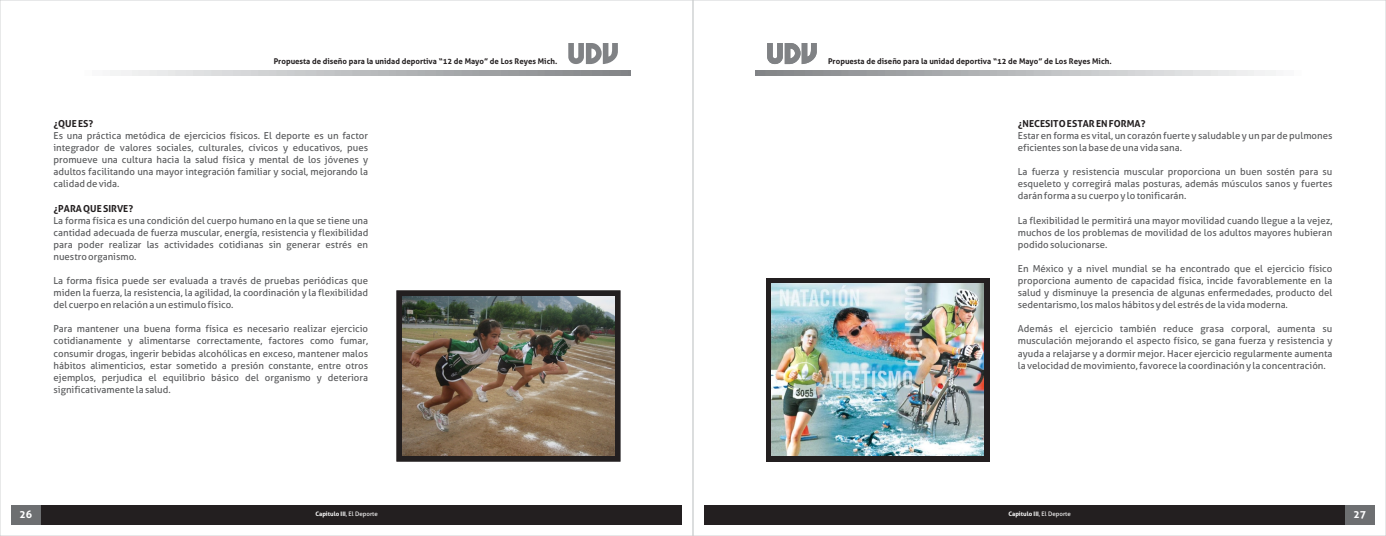
<style>
.page{position:relative;width:1386px;height:536px;background:#fff}
.page>*{position:absolute;margin:0;border:0;box-sizing:border-box;transform-origin:0 0}
.t1{font:700 10.5px "Aller";color:#fff}
.t2{font:9.62px/12.1px "Aller";color:#58595b;text-align:justify}
.t3{font:700 9.62px "Aller";color:#231f20}
.t4{font:700 7.88px "Aller";color:#231f20}
.t5{font:700 6.12px "Aller";color:#fff}
.s1{font-weight:400}
</style>
<div class="page">
<svg style="left:396px;top:290px;width:225px;height:171px;background:#322d2d"></svg>
<img style="left:402px;top:296px;width:212px;height:159px">
<div style="left:11px;top:504px;width:671px;height:20px;background:#231f20"></div>
<div style="left:11px;top:504px;width:30px;height:20px;background:#6d6f71"></div>
<svg style="left:568px;top:43px;width:50px;height:21px"></svg>
<div style="left:766px;top:278px;width:223px;height:183px;background:#231f20"></div>
<img style="left:771px;top:283px;width:213px;height:172px">
<div style="left:704px;top:504px;width:671px;height:20px;background:#231f20"></div>
<div style="left:1345px;top:504px;width:30px;height:20px;background:#6d6f71"></div>
<svg style="left:767px;top:43px;width:50px;height:21px"></svg>
<p class="t3" style="left:54px;top:120px;width:41px">¿QUE ES?</p>
<p class="t4" style="left:274px;top:58px;width:285px">Propuesta de diseño para la unidad deportiva “12 de Mayo” de Los Reyes Mich.</p>
<p class="t2" style="left:54px;top:130px;width:316px">Es una práctica metódica de ejercicios físicos. El deporte es un factor integrador de valores sociales, culturales, cívicos y educativos, pues promueve una cultura hacia la salud física y mental de los jóvenes y adultos facilitando una mayor integración familiar y social, mejorando la calidad de vida.</p>
<p class="t2" style="left:54px;top:215px;width:316px">La forma física es una condición del cuerpo humano en la que se tiene una cantidad adecuada de fuerza muscular, energía, resistencia y flexibilidad para poder realizar las actividades cotidianas sin generar estrés en nuestro organismo.</p>
<p class="t2" style="left:54px;top:275px;width:316px">La forma física puede ser evaluada a través de pruebas periódicas que miden la fuerza, la resistencia, la agilidad, la coordinación y la flexibilidad del cuerpo en relación a un estimulo físico.</p>
<p class="t2" style="left:54px;top:324px;width:316px">Para mantener una buena forma física es necesario realizar ejercicio cotidianamente y alimentarse correctamente, factores como fumar, consumir drogas, ingerir bebidas alcohólicas en exceso, mantener malos hábitos alimenticios, estar sometido a presión constante, entre otros ejemplos, perjudica el equilibrio básico del organismo y deteriora significativamente la salud.</p>
<p class="t3" style="left:54px;top:204px;width:81px">¿PARA QUE SIRVE?</p>
<p class="t1" style="left:20px;top:510px;width:14px">26</p>
<p class="t5" style="left:315px;top:511px;width:64px">Capitulo III<span class="s1">, El Deporte</span></p>
<p class="t4" style="left:828px;top:58px;width:285px">Propuesta de diseño para la unidad deportiva “12 de Mayo” de Los Reyes Mich.</p>
<p class="t3" style="left:1018px;top:120px;width:129px">¿NECESITO ESTAR EN FORMA?</p>
<p class="t2" style="left:1018px;top:130px;width:316px">Estar en forma es vital, un corazón fuerte y saludable y un par de pulmones eficientes son la base de una vida sana.</p>
<p class="t2" style="left:1018px;top:167px;width:316px">La fuerza y resistencia muscular proporciona un buen sostén para su esqueleto y corregirá malas posturas, además músculos sanos y fuertes darán forma a su cuerpo y lo tonificarán.</p>
<p class="t2" style="left:1018px;top:215px;width:316px">La flexibilidad le permitirá una mayor movilidad cuando llegue a la vejez, muchos de los problemas de movilidad de los adultos mayores hubieran podido solucionarse.</p>
<p class="t2" style="left:1018px;top:263px;width:316px">En México y a nivel mundial se ha encontrado que el ejercicio físico proporciona aumento de capacidad física, incide favorablemente en la salud y disminuye la presencia de algunas enfermedades, producto del sedentarismo, los malos hábitos y del estrés de la vida moderna.</p>
<p class="t2" style="left:1018px;top:324px;width:316px">Además el ejercicio también reduce grasa corporal, aumenta su musculación mejorando el aspecto físico, se gana fuerza y resistencia y ayuda a relajarse y a dormir mejor. Hacer ejercicio regularmente aumenta la velocidad de movimiento, favorece la coordinación y la concentración.</p>
<p class="t5" style="left:1008px;top:511px;width:64px">Capitulo III<span class="s1">, El Deporte</span></p>
<p class="t1" style="left:1354px;top:510px;width:14px">27</p>
</div>
